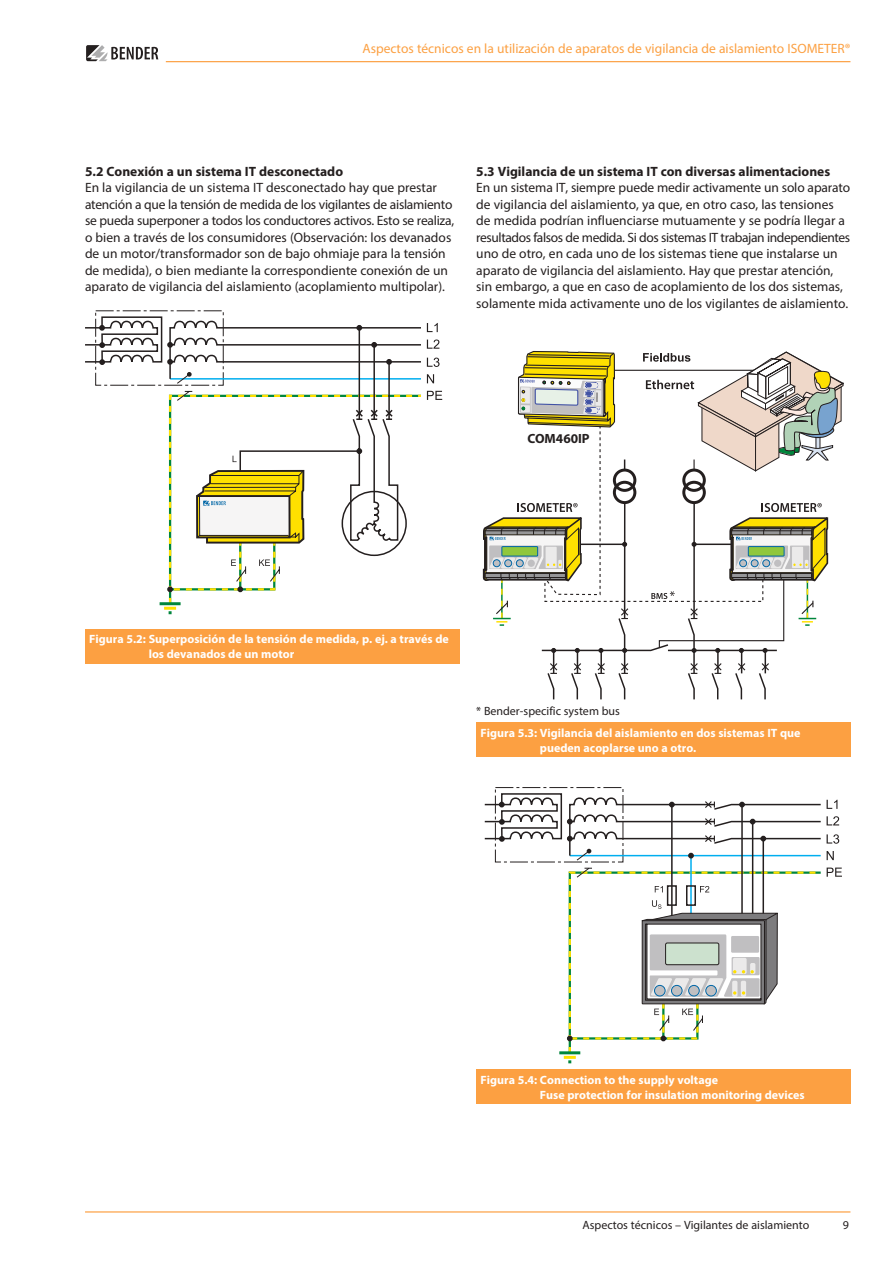
<style>
.page{position:relative;width:893px;height:1263px;background:#fff}
.page>*{position:absolute;margin:0;border:0;box-sizing:border-box;transform-origin:0 0}
.t1{font:13.5px/16.5px "Myriad Pro";color:#241f1f}
.t2{font:700 13.5px "Myriad Pro";color:#241f1f}
.t3{font:13.5px "Myriad Pro";color:#fca042}
.t4{font:700 13.35px "Myriad Pro";color:#241f1f}
.t5{font:700 12px/15px "Myriad Pro";color:#fff}
.t6{font:12px "Myriad Pro";color:#241f1f}
</style>
<div class="page">
<hr style="left:85px;top:1211px;width:765px;height:1px;background:#fca042">
<svg style="left:86px;top:45px;width:72px;height:16px"></svg>
<hr style="left:166px;top:61px;width:684px;height:1px;background:#fca042">
<svg style="left:427px;top:391px;width:15px;height:9px"></svg>
<svg style="left:168px;top:394px;width:253px;height:212px"></svg>
<svg style="left:176px;top:390px;width:17px;height:11px"></svg>
<svg style="left:164px;top:607px;width:12px;height:7px"></svg>
<hr style="left:160px;top:602px;width:21px;height:3px;background:#00863c">
<hr style="left:388px;top:362px;width:2px;height:57px;background:#241f1f">
<hr style="left:373px;top:345px;width:2px;height:74px;background:#241f1f">
<hr style="left:359px;top:328px;width:1px;height:91px;background:#241f1f">
<svg style="left:85px;top:316px;width:355px;height:68px"></svg>
<svg style="left:167px;top:408px;width:232px;height:184px"></svg>
<div style="left:85px;top:629px;width:374px;height:34px;background:#fca042"></div>
<svg style="left:483px;top:351px;width:361px;height:348px"></svg>
<div style="left:476px;top:723px;width:374px;height:34px;background:#fca042"></div>
<div style="left:495px;top:787px;width:128px;height:75px;border:1px dashed #241f1f"></div>
<svg style="left:568px;top:870px;width:253px;height:185px"></svg>
<hr style="left:671px;top:804px;width:2px;height:128px;background:#241f1f">
<hr style="left:690px;top:856px;width:2px;height:76px;background:#00aeef">
<hr style="left:741px;top:804px;width:2px;height:128px;background:#241f1f">
<hr style="left:752px;top:821px;width:1px;height:111px;background:#241f1f">
<hr style="left:762px;top:839px;width:2px;height:93px;background:#241f1f">
<svg style="left:827px;top:867px;width:15px;height:10px"></svg>
<svg style="left:576px;top:867px;width:16px;height:11px"></svg>
<svg style="left:564px;top:1056px;width:12px;height:7px"></svg>
<hr style="left:559px;top:1051px;width:21px;height:3px;background:#00863c">
<svg style="left:484px;top:792px;width:355px;height:69px"></svg>
<svg style="left:700px;top:886px;width:9px;height:6px"></svg>
<svg style="left:655px;top:886px;width:8px;height:6px"></svg>
<div style="left:686px;top:885px;width:10px;height:21px;border:2px solid #241f1f"></div>
<svg style="left:567px;top:900px;width:211px;height:141px"></svg>
<div style="left:706px;top:985px;width:10px;height:11px;background:#c0bfc1;border-radius:50%"></div>
<div style="left:706px;top:985px;width:11px;height:11px;border:1px solid #0066a6;border-radius:50%"></div>
<div style="left:689px;top:985px;width:10px;height:11px;background:#c0bfc1;border-radius:50%"></div>
<div style="left:688px;top:985px;width:11px;height:11px;border:1px solid #0066a6;border-radius:50%"></div>
<div style="left:671px;top:985px;width:11px;height:11px;background:#c0bfc1;border-radius:50%"></div>
<div style="left:671px;top:985px;width:11px;height:11px;border:1px solid #0066a6;border-radius:50%"></div>
<div style="left:654px;top:985px;width:11px;height:11px;background:#c0bfc1;border-radius:50%"></div>
<div style="left:654px;top:985px;width:11px;height:11px;border:1px solid #0066a6;border-radius:50%"></div>
<div style="left:731px;top:936px;width:28px;height:17px;background:#c0bfc1"></div>
<div style="left:666px;top:943px;width:53px;height:22px;background:#cce1ce;border-radius:2px"></div>
<div style="left:665px;top:942px;width:54px;height:23px;border:1px solid #241f1f;border-radius:2px"></div>
<div style="left:476px;top:1069px;width:374px;height:34px;background:#fca042"></div>
<p class="t3" style="left:363px;top:40px;width:489px">Aspectos técnicos en la utilización de aparatos de vigilancia de aislamiento ISOMETER®</p>
<p class="t2" style="left:85px;top:163px;width:260px">5.2 Conexión a un sistema IT desconectado</p>
<p class="t1" style="left:85px;top:179px;width:371px">En la vigilancia de un sistema IT desconectado hay que prestar atención a que la tensión de medida de los vigilantes de aislamiento se pueda superponer a todos los conductores activos. Esto se realiza, o bien a través de los consumidores (Observación: los devanados de un motor/transformador son de bajo ohmiaje para la tensión de medida), o bien mediante la correspondiente conexión de un aparato de vigilancia del aislamiento (acoplamiento multipolar).</p>
<p class="t2" style="left:476px;top:163px;width:355px">5.3 Vigilancia de un sistema IT con diversas alimentaciones</p>
<p class="t1" style="left:476px;top:179px;width:376px">En un sistema IT, siempre puede medir activamente un solo aparato de vigilancia del aislamiento, ya que, en otro caso, las tensiones de medida podrían influenciarse mutuamente y se podría llegar a resultados falsos de medida. Si dos sistemas IT trabajan independientes uno de otro, en cada uno de los sistemas tiene que instalarse un aparato de vigilancia del aislamiento. Hay que prestar atención, sin embargo, a que en caso de acoplamiento de los dos sistemas, solamente mida activamente uno de los vigilantes de aislamiento.</p>
<p class="t4" style="left:527px;top:429px;width:64px">COM460IP</p>
<p class="t5" style="left:149px;top:631px;width:302px;text-indent:-59px">Figura 5.2: Superposición de la tensión de medida, p. ej. a través de los devanados de un motor</p>
<p class="t6" style="left:476px;top:703px;width:145px">* Bender-specific system bus</p>
<p class="t5" style="left:540px;top:726px;width:262px;line-height:14.4px;text-indent:-59px">Figura 5.3: Vigilancia del aislamiento en dos sistemas IT que pueden acoplarse uno a otro.</p>
<p class="t5" style="left:540px;top:1071px;width:266px;text-indent:-59px">Figura 5.4: Connection to the supply voltage<br>Fuse protection for insulation monitoring devices</p>
<p class="t6" style="left:582px;top:1217px;width:228px">Aspectos técnicos – Vigilantes de aislamiento</p>
<p class="t6" style="left:843px;top:1217px;width:8px">9</p>
</div>
